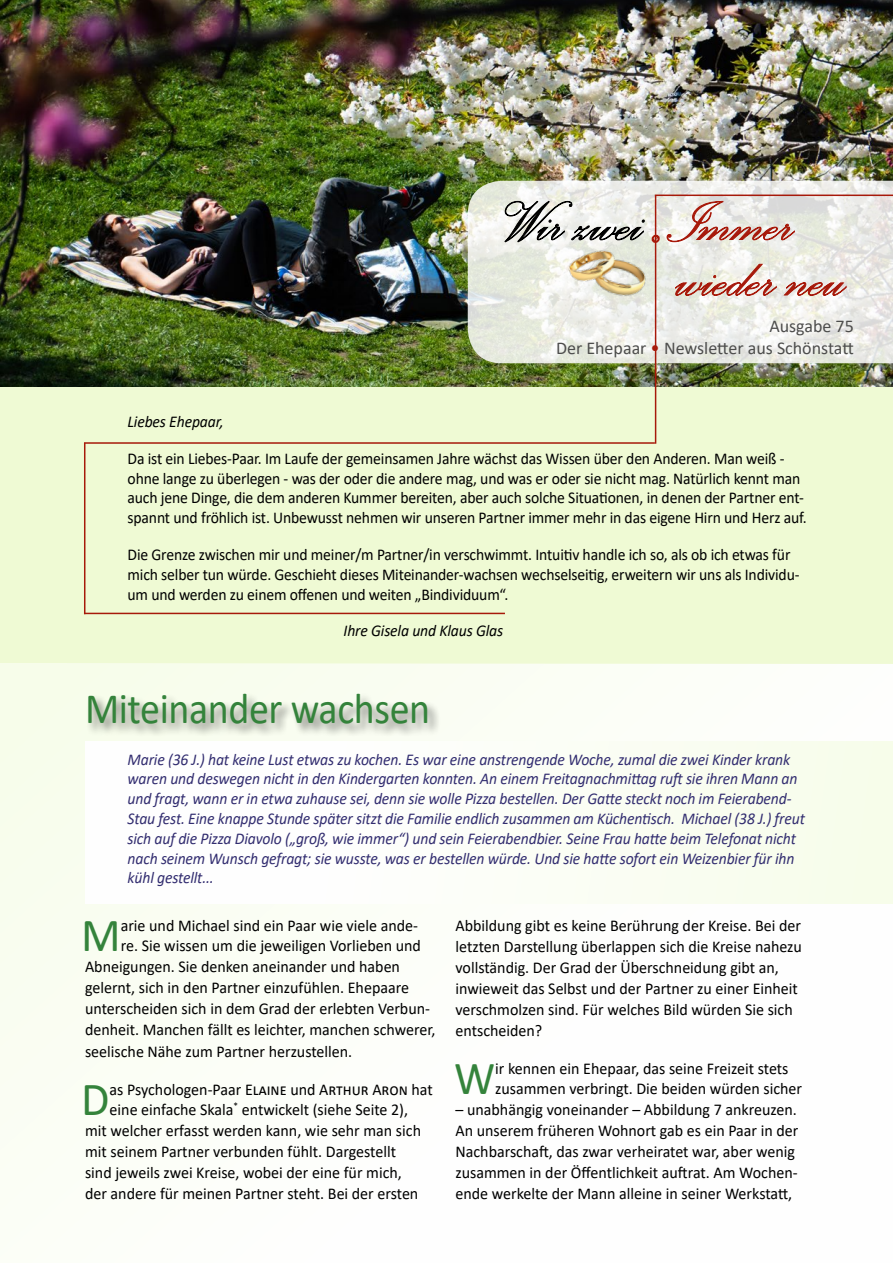
<style>
.page{position:relative;width:893px;height:1263px;background:#fff}
.page>*{position:absolute;margin:0;border:0;box-sizing:border-box;transform-origin:0 0}
.t1{font:72px/55.5px "Palace Script";color:#a7190a}
.t2{font:47.7px "Calibri";color:#34833b}
.t3{font:43.5px "Calibri";letter-spacing:-.01em;color:#34833b;scale:.92 1}
.t4{font:18px/22.5px "Calibri";color:#4d4d4c;text-align:right}
.t5{font:16.5px/21px "Calibri";color:#000}
.t6{font:16.5px/19.8px "Calibri";color:#000;scale:.95 1}
.t7{font:italic 16.5px/19.8px "Calibri";letter-spacing:-.01em;color:#322d70;scale:.95 1}
.t8{font:italic 16.5px "Calibri";letter-spacing:-.01em;color:#000;scale:.95 1}
.s1{color:#000}
.s2{font-size:18.75px;color:#a7190a}
</style>
<div class="page">
<div style="left:0;top:0;width:893px;height:663px;background:#effad4"></div>
<div style="left:0;top:663px;width:893px;height:600px;background:linear-gradient(to right,#fafef3,#fffeff)"></div>
<div style="left:85px;top:741px;width:808px;height:163px;background:linear-gradient(to right,#fffeff,#f7fdeb)"></div>
<div style="left:86px;top:692px;width:356px;height:46px;background:#000;opacity:.5"></div>
<img style="left:0;top:0;width:893px;height:387px">
<svg style="left:468px;top:181px;width:425px;height:182px"></svg>
<svg style="left:503px;top:200px;width:292px;height:47px"></svg>
<svg style="left:675px;top:263px;width:102px;height:33px"></svg>
<svg style="left:783px;top:278px;width:64px;height:18px"></svg>
<hr style="left:84px;top:442px;width:571px;height:2px;background:#a7190a">
<hr style="left:84px;top:443px;width:1px;height:171px;background:#a7190a">
<hr style="left:84px;top:613px;width:421px;height:1px;background:#a7190a">
<hr style="left:655px;top:196px;width:1px;height:248px;background:#a7190a">
<hr style="left:655px;top:195px;width:238px;height:1px;background:#a7190a">
<img style="left:559px;top:237px;width:95px;height:78px">
<h1 class="t1" style="left:676px;top:189px;width:171px;text-indent:-174px"><span class="s1">Wir zwei</span> .Immer wieder neu</h1>
<p class="t4" style="left:556px;top:314px;width:299px">Ausgabe 75<br>Der Ehepaar <span class="s2">•</span> Newsletter aus Schönstatt</p>
<p class="t8" style="left:128px;top:410px;width:103px">Liebes Ehepaar,</p>
<p class="t6" style="left:128px;top:448px;width:716px">Da ist ein Liebes-Paar. Im Laufe der gemeinsamen Jahre wächst das Wissen über den Anderen. Man weiß - ohne lange zu überlegen - was der oder die andere mag, und was er oder sie nicht mag. Natürlich kennt man auch jene Dinge, die dem anderen Kummer bereiten, aber auch solche Situationen, in denen der Partner ent&shy;spannt und fröhlich ist. Unbewusst nehmen wir unseren Partner immer mehr in das eigene Hirn und Herz auf.</p>
<p class="t6" style="left:128px;top:544px;width:709px">Die Grenze zwischen mir und meiner/m Partner/in verschwimmt. Intuitiv handle ich so, als ob ich etwas für mich selber tun würde. Geschieht dieses Miteinander-wachsen wechselseitig, erweitern wir uns als Individu&shy;um und werden zu einem offenen und weiten „Bindividuum“.</p>
<p class="t8" style="left:344px;top:619px;width:169px">Ihre Gisela und Klaus Glas</p>
<h3 class="t3" style="left:85px;top:679px;width:377px">Miteinander wachsen</h3>
<p class="t7" style="left:128px;top:748px;width:714px">Marie (36 J.) hat keine Lust etwas zu kochen. Es war eine anstrengende Woche, zumal die zwei Kinder krank waren und deswegen nicht in den Kindergarten konnten. An einem Freitagnachmittag ruft sie ihren Mann an und fragt, wann er in etwa zuhause sei, denn sie wolle Pizza bestellen. Der Gatte steckt noch im Feierabend-Stau fest. Eine knappe Stunde später sitzt die Familie endlich zusammen am Küchentisch. Michael (38 J.) freut sich auf die Pizza Diavolo („groß, wie immer“) und sein Feierabendbier. Seine Frau hatte beim Telefonat nicht nach seinem Wunsch gefragt; sie wusste, was er bestellen würde. Und sie hatte sofort ein Weizenbier für ihn kühl gestellt...</p>
<h2 class="t2" style="left:81px;top:902px;width:41px">M</h2>
<p class="t5" style="left:121px;top:914px;width:299px">arie und Michael sind ein Paar wie viele ande-</p>
<p class="t5" style="left:121px;top:934px;width:302px">re. Sie wissen um die jeweiligen Vorlieben und</p>
<p class="t5" style="left:85px;top:955px;width:316px">Abneigungen. Sie denken aneinander und haben</p>
<p class="t5" style="left:85px;top:977px;width:326px">gelernt, sich in den Partner einzufühlen. Ehepaare</p>
<p class="t5" style="left:85px;top:998px;width:347px">unterscheiden sich in dem Grad der erlebten Verbun-</p>
<p class="t5" style="left:85px;top:1019px;width:352px">denheit. Manchen fällt es leichter, manchen schwerer,</p>
<p class="t5" style="left:85px;top:1040px;width:269px">seelische Nähe zum Partner herzustellen.</p>
<h2 class="t2" style="left:81px;top:1065px;width:30px">D</h2>
<p class="t5" style="left:110px;top:1078px;width:325px">as Psychologen-Paar Elaine und Arthur Aron hat</p>
<p class="t5" style="left:110px;top:1098px;width:300px">eine einfache Skala<sup>*</sup> entwickelt (siehe Seite 2),</p>
<p class="t5" style="left:85px;top:1119px;width:338px">mit welcher erfasst werden kann, wie sehr man sich</p>
<p class="t5" style="left:85px;top:1140px;width:312px">mit seinem Partner verbunden fühlt. Dargestellt</p>
<p class="t5" style="left:85px;top:1162px;width:318px">sind jeweils zwei Kreise, wobei der eine für mich,</p>
<p class="t5" style="left:85px;top:1183px;width:335px">der andere für meinen Partner steht. Bei der ersten</p>
<p class="t5" style="left:455px;top:914px;width:348px">Abbildung gibt es keine Berührung der Kreise. Bei der letzten Darstellung überlappen sich die Kreise nahezu vollständig. Der Grad der Überschneidung gibt an, inwieweit das Selbst und der Partner zu einer Einheit verschmolzen sind. Für welches Bild würden Sie sich entscheiden?</p>
<h2 class="t2" style="left:454px;top:1045px;width:43px">W</h2>
<p class="t5" style="left:495px;top:1058px;width:308px;line-height:19.8px">ir kennen ein Ehepaar, das seine Freizeit stets zusammen verbringt. Die beiden würden sicher</p>
<p class="t5" style="left:455px;top:1098px;width:344px">– unabhängig voneinander – Abbildung 7 ankreuzen.<br>An unserem früheren Wohnort gab es ein Paar in der Nachbarschaft, das zwar verheiratet war, aber wenig zusammen in der Öffentlichkeit auftrat. Am Wochen&shy;ende werkelte der Mann alleine in seiner Werkstatt,</p>
</div>
